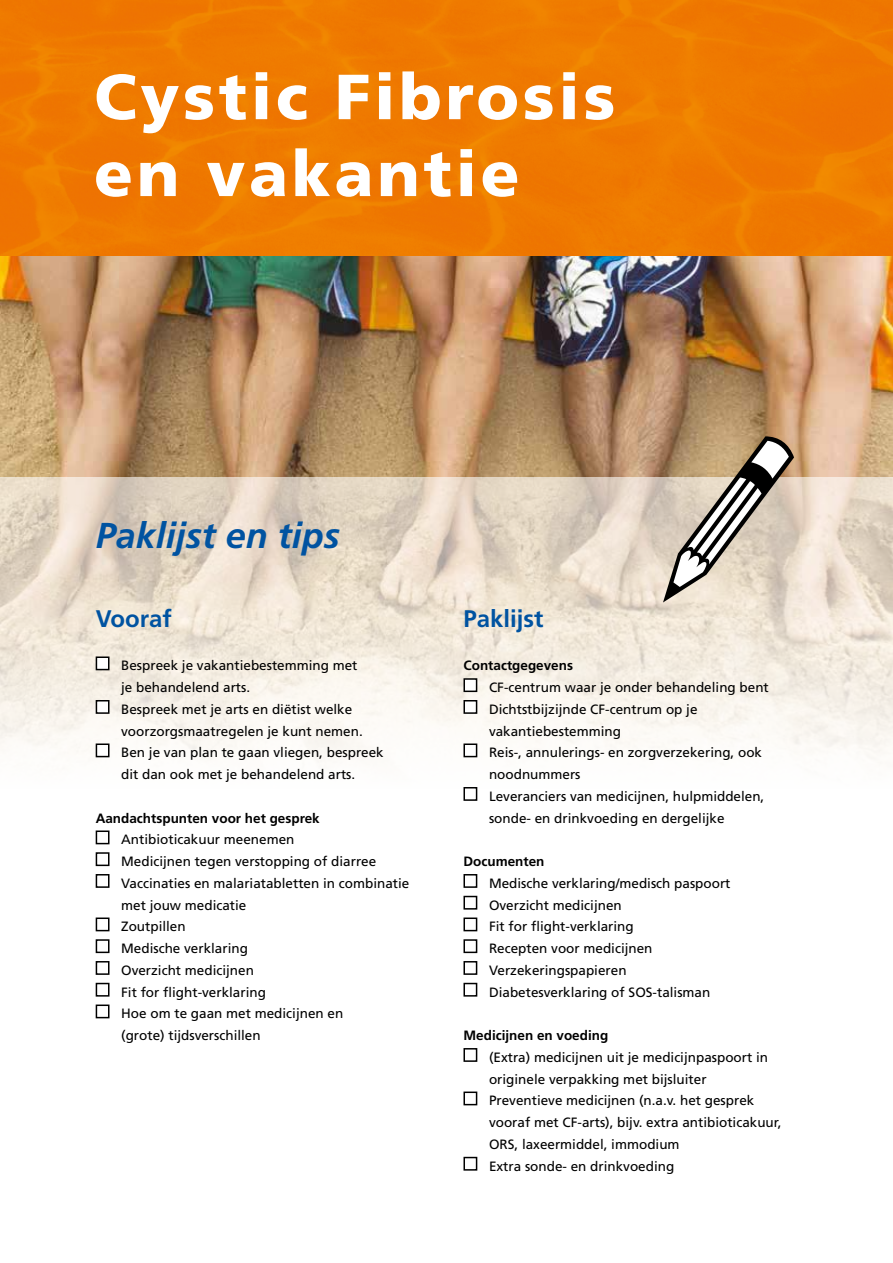
<style>
.page{position:relative;width:893px;height:1263px;background:#fff}
.page>*{position:absolute;margin:0;border:0;box-sizing:border-box;transform-origin:0 0}
.t1{font:900 63.6px/76.9px "Frutiger";letter-spacing:.06em;color:#fff}
.t2{font:italic 700 36px "Frutiger";color:#0053a1}
.t3{font:700 24px "Frutiger";color:#0053a1}
.t4{font:13.5px/21.8px "Frutiger";color:#000}
.t5{font:700 13.5px "Frutiger";color:#000}
</style>
<div class="page">
<img style="left:0;top:255px;width:893px;height:222px">
<svg style="left:0;top:477px;width:893px;height:585px"></svg>
<img style="left:0;top:0;width:893px;height:255px">
<div style="left:96px;top:657px;width:13px;height:12px;background:#fff"></div>
<div style="left:96px;top:656px;width:14px;height:14px;border:2px solid #000"></div>
<div style="left:96px;top:701px;width:13px;height:12px;background:#fff"></div>
<div style="left:96px;top:700px;width:14px;height:14px;border:2px solid #000"></div>
<div style="left:96px;top:744px;width:13px;height:12px;background:#fff"></div>
<div style="left:96px;top:743px;width:14px;height:14px;border:2px solid #000"></div>
<div style="left:96px;top:831px;width:13px;height:12px;background:#fff"></div>
<div style="left:96px;top:830px;width:14px;height:14px;border:2px solid #000"></div>
<div style="left:96px;top:853px;width:13px;height:12px;background:#fff"></div>
<div style="left:96px;top:852px;width:14px;height:14px;border:2px solid #000"></div>
<div style="left:96px;top:875px;width:13px;height:12px;background:#fff"></div>
<div style="left:96px;top:874px;width:14px;height:14px;border:2px solid #000"></div>
<div style="left:96px;top:918px;width:13px;height:12px;background:#fff"></div>
<div style="left:96px;top:917px;width:14px;height:14px;border:2px solid #000"></div>
<div style="left:96px;top:940px;width:13px;height:12px;background:#fff"></div>
<div style="left:96px;top:939px;width:14px;height:14px;border:2px solid #000"></div>
<div style="left:96px;top:962px;width:13px;height:12px;background:#fff"></div>
<div style="left:96px;top:961px;width:14px;height:14px;border:2px solid #000"></div>
<div style="left:96px;top:983px;width:13px;height:13px;background:#fff"></div>
<div style="left:96px;top:983px;width:14px;height:13px;border:2px solid #000"></div>
<div style="left:96px;top:1005px;width:13px;height:12px;background:#fff"></div>
<div style="left:96px;top:1004px;width:14px;height:14px;border:2px solid #000"></div>
<div style="left:464px;top:679px;width:13px;height:12px;background:#fff"></div>
<div style="left:463px;top:678px;width:14px;height:14px;border:2px solid #000"></div>
<div style="left:464px;top:701px;width:13px;height:12px;background:#fff"></div>
<div style="left:463px;top:700px;width:14px;height:14px;border:2px solid #000"></div>
<div style="left:464px;top:744px;width:13px;height:12px;background:#fff"></div>
<div style="left:463px;top:743px;width:14px;height:14px;border:2px solid #000"></div>
<div style="left:464px;top:788px;width:13px;height:12px;background:#fff"></div>
<div style="left:463px;top:787px;width:14px;height:14px;border:2px solid #000"></div>
<div style="left:464px;top:875px;width:13px;height:12px;background:#fff"></div>
<div style="left:463px;top:874px;width:14px;height:14px;border:2px solid #000"></div>
<div style="left:464px;top:896px;width:13px;height:13px;background:#fff"></div>
<div style="left:463px;top:896px;width:14px;height:13px;border:2px solid #000"></div>
<div style="left:464px;top:918px;width:13px;height:12px;background:#fff"></div>
<div style="left:463px;top:917px;width:14px;height:14px;border:2px solid #000"></div>
<div style="left:464px;top:940px;width:13px;height:12px;background:#fff"></div>
<div style="left:463px;top:939px;width:14px;height:14px;border:2px solid #000"></div>
<div style="left:464px;top:962px;width:13px;height:12px;background:#fff"></div>
<div style="left:463px;top:961px;width:14px;height:14px;border:2px solid #000"></div>
<div style="left:464px;top:983px;width:13px;height:13px;background:#fff"></div>
<div style="left:463px;top:983px;width:14px;height:13px;border:2px solid #000"></div>
<div style="left:464px;top:1049px;width:13px;height:12px;background:#fff"></div>
<div style="left:463px;top:1048px;width:14px;height:14px;border:2px solid #000"></div>
<div style="left:463px;top:1091px;width:14px;height:14px;border:2px solid #000"></div>
<div style="left:463px;top:1157px;width:14px;height:13px;border:2px solid #000"></div>
<svg style="left:663px;top:436px;width:131px;height:166px;background:#bcaf9f"></svg>
<h1 class="t1" style="left:94px;top:58px;width:523px">Cystic Fibrosis en vakantie</h1>
<h2 class="t2" style="left:96px;top:514px;width:246px">Paklijst en tips</h2>
<h3 class="t3" style="left:96px;top:604px;width:78px">Vooraf</h3>
<p class="t4" style="left:121px;top:655px;width:264px">Bespreek je vakantiebestemming met<br>je behandelend arts.<br>Bespreek met je arts en diëtist welke voorzorgsmaatregelen je kunt nemen.<br>Ben je van plan te gaan vliegen, bespreek dit dan ook met je behandelend arts.</p>
<p class="t5" style="left:96px;top:810px;width:226px">Aandachtspunten voor het gesprek</p>
<p class="t4" style="left:121px;top:829px;width:290px">Antibioticakuur meenemen<br>Medicijnen tegen verstopping of diarree<br>Vaccinaties en malariatabletten in combinatie met jouw medicatie<br>Zoutpillen<br>Medische verklaring<br>Overzicht medicijnen<br>Fit for flight-verklaring<br>Hoe om te gaan met medicijnen en<br>(grote) tijdsverschillen</p>
<h3 class="t3" style="left:463px;top:604px;width:82px">Paklijst</h3>
<p class="t5" style="left:463px;top:658px;width:111px">Contactgegevens</p>
<p class="t4" style="left:489px;top:676px;width:281px">CF-centrum waar je onder behandeling bent Dichtstbijzijnde CF-centrum op je vakantiebestemming<br>Reis-, annulerings- en zorgverzekering, ook noodnummers<br>Leveranciers van medicijnen, hulpmiddelen, sonde- en drinkvoeding en dergelijke</p>
<p class="t5" style="left:463px;top:853px;width:82px">Documenten</p>
<p class="t4" style="left:489px;top:872px;width:243px">Medische verklaring/medisch paspoort<br>Overzicht medicijnen<br>Fit for flight-verklaring<br>Recepten voor medicijnen<br>Verzekeringspapieren<br>Diabetesverklaring of SOS-talisman</p>
<p class="t5" style="left:463px;top:1027px;width:146px">Medicijnen en voeding</p>
<p class="t4" style="left:489px;top:1046px;width:294px">(Extra) medicijnen uit je medicijnpaspoort in originele verpakking met bijsluiter Preventieve medicijnen (n.a.v. het gesprek vooraf met CF-arts), bijv. extra antibioticakuur, ORS, laxeermiddel, immodium<br>Extra sonde- en drinkvoeding</p>
</div>
